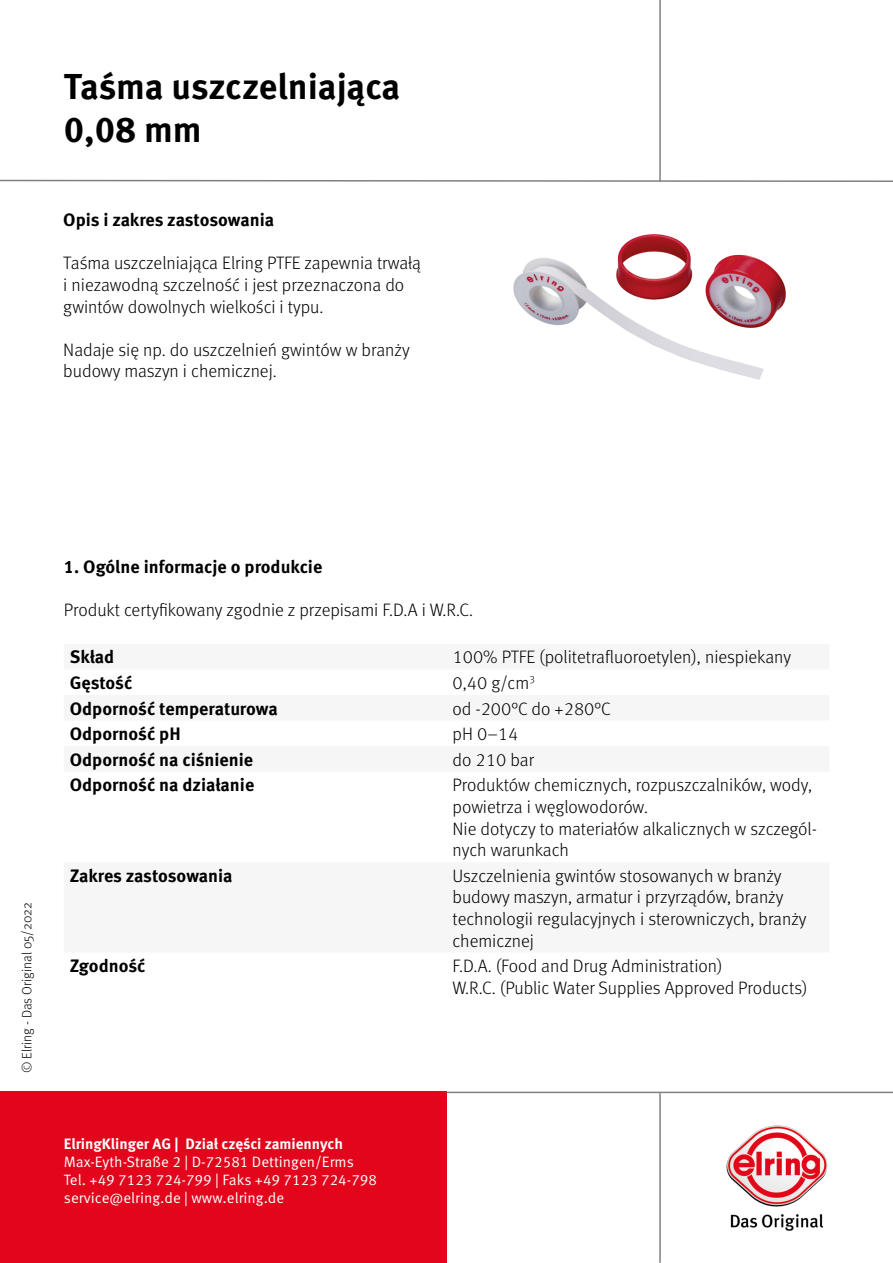
<style>
.page{position:relative;width:893px;height:1263px;background:#fff}
.page>*{position:absolute;margin:0;border:0;box-sizing:border-box;transform-origin:0 0}
.t1{font:700 36px/43.2px "Meta Pro";letter-spacing:-.005em;color:#000}
.t2{font:300 18px/21.6px "Meta Pro";color:#000}
.t3{font:700 18px "Meta Pro";color:#000}
.t4{font:15px/18px "Meta Pro Norm";color:#fff}
.t5{font:700 15px "Meta Pro";color:#fff}
.t6{font:300 13.5px "Meta Pro";color:#000}
</style>
<div class="page">
<hr style="left:659px;top:0;width:2px;height:182px;background:#808080">
<svg style="left:0;top:179px;width:893px;height:3px"></svg>
<hr style="left:659px;top:1093px;width:2px;height:170px;background:#808080">
<div style="left:0;top:1092px;width:446px;height:171px;background:#e3051b"></div>
<hr style="left:446px;top:1092px;width:447px;height:1px;background:#808080">
<img style="left:727px;top:1126px;width:100px;height:104px">
<img style="left:513px;top:234px;width:273px;height:146px">
<h1 class="t1" style="left:64px;top:63px;width:338px">Taśma uszczelniająca<br>0,08 mm</h1>
<p class="t3" style="left:63px;top:206px;width:212px">Opis i zakres zastosowania</p>
<p class="t2" style="left:63px;top:251px;width:359px">Taśma uszczelniająca Elring PTFE zapewnia trwałą i niezawodną szczelność i jest przeznaczona do gwintów dowolnych wielkości i typu.</p>
<p class="t2" style="left:63px;top:338px;width:348px">Nadaje się np. do uszczelnień gwintów w branży budowy maszyn i chemicznej.</p>
<p class="t6" style="left:17px;top:1073px;width:172px;rotate:-90deg">© Elring - Das Original 05/2022</p>
<p class="t3" style="left:64px;top:553px;width:260px">1. Ogólne informacje o produkcie</p>
<p class="t2" style="left:64px;top:598px;width:411px">Produkt certyfikowany zgodnie z przepisami F.D.A i W.R.C.</p>
<p class="t3" style="left:70px;top:643px;width:46px">Skład</p>
<p class="t2" style="left:452px;top:645px;width:340px">100% PTFE (politetrafluoroetylen), niespiekany</p>
<p class="t3" style="left:70px;top:669px;width:64px">Gęstość</p>
<p class="t2" style="left:452px;top:671px;width:84px">0,40 g/cm<sup>3</sup></p>
<p class="t3" style="left:70px;top:694px;width:209px">Odporność temperaturowa</p>
<p class="t2" style="left:452px;top:697px;width:160px">od -200°C do +280°C</p>
<p class="t3" style="left:70px;top:720px;width:113px">Odporność pH</p>
<p class="t2" style="left:452px;top:722px;width:67px">pH 0–14</p>
<p class="t3" style="left:70px;top:745px;width:185px">Odporność na ciśnienie</p>
<p class="t2" style="left:452px;top:748px;width:83px">do 210 bar</p>
<p class="t3" style="left:70px;top:771px;width:186px">Odporność na działanie</p>
<p class="t2" style="left:452px;top:773px;width:366px">Produktów chemicznych, rozpuszczalników, wody, powietrza i węglowodorów.<br>Nie dotyczy to materiałów alkalicznych w szczegól&shy;nych warunkach</p>
<p class="t3" style="left:70px;top:861px;width:164px">Zakres zastosowania</p>
<p class="t2" style="left:452px;top:864px;width:356px">Uszczelnienia gwintów stosowanych w branży budowy maszyn, armatur i przyrządów, branży technologii regulacyjnych i sterowniczych, branży chemicznej</p>
<p class="t3" style="left:70px;top:952px;width:77px">Zgodność</p>
<p class="t2" style="left:452px;top:954px;width:357px">F.D.A. (Food and Drug Administration)<br>W.R.C. (Public Water Supplies Approved Products)</p>
<p class="t5" style="left:64px;top:1132px;width:281px">ElringKlinger AG | Dział części zamiennych</p>
<p class="t4" style="left:64px;top:1152px;width:315px">Max-Eyth-Straße 2 | D-72581 Dettingen/Erms<br>Tel. +49 7123 724-799 | Faks +49 7123 724-798 service@elring.de | www.elring.de</p>
</div>
